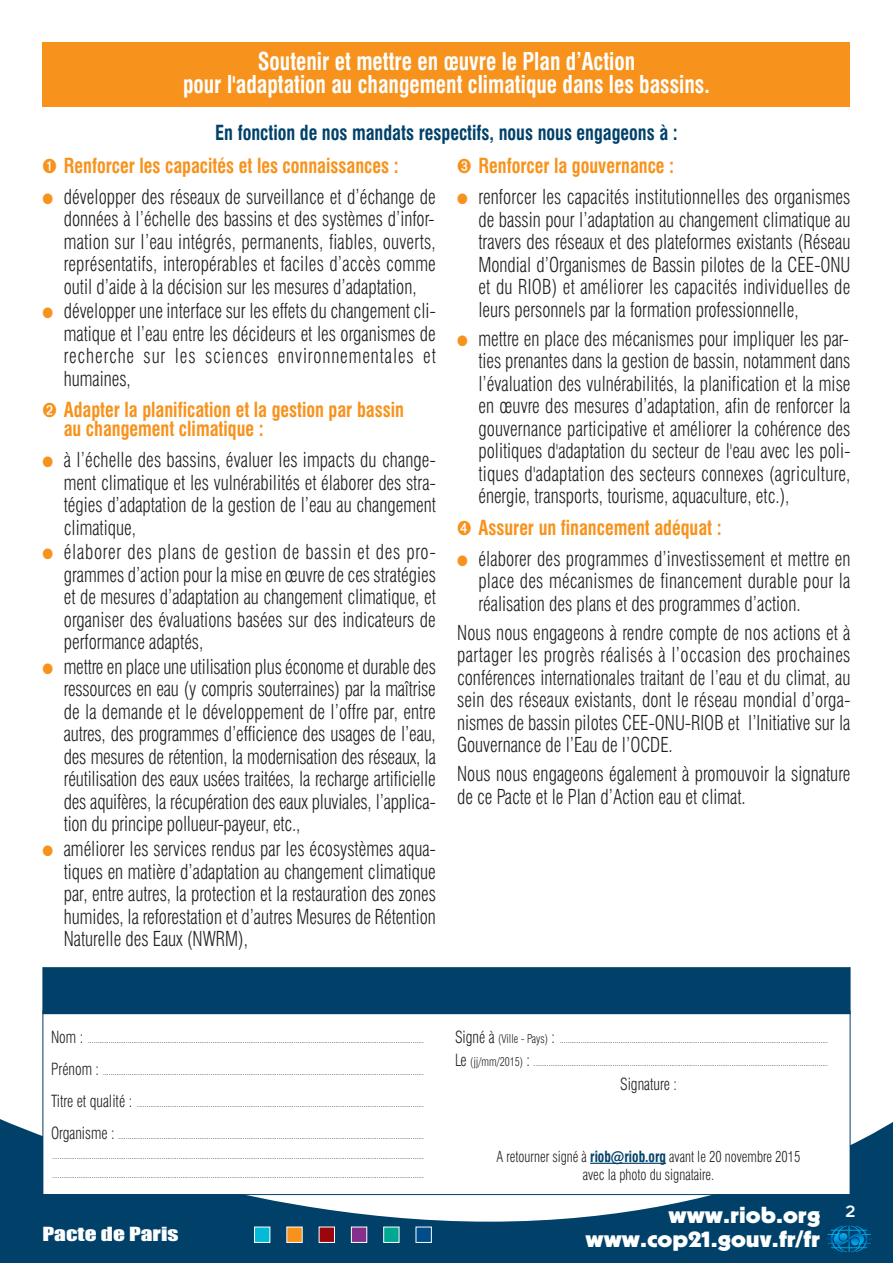
<style>
.page{position:relative;width:893px;height:1263px;background:#fff}
.page>*{position:absolute;margin:0;border:0;box-sizing:border-box;transform-origin:0 0}
.t1{font:700 condensed 24px/22.5px "Swiss 721 BT";color:#fff;text-align:center;scale:.9 1}
.t2{font:900 22.5px "Kabel";color:#fff;scale:1.15 1}
.t3{font:300 condensed 20.25px/22.5px "Swiss 721 BT";color:#231f20;text-align:justify;scale:.9 1}
.t4{font:700 condensed 20.25px/18.8px "Swiss 721 BT";color:#f7931d;scale:.9 1}
.t5{font:700 condensed 20.25px "Swiss 721 BT";color:#014169;scale:.9 1}
.t6{font:18px "Impact";color:#fff;scale:1.3 1}
.t7{font:18px "Insignia";color:#fff}
.t8{font:300 condensed 16.5px "Swiss 721 BT";color:#231f20;scale:.9 1}
.t9{font:300 condensed 15px/18px "Swiss 721 BT";color:#231f20;text-align:center;scale:.9 1}
.t10{font:300 condensed 9px/19.5px "Swiss 721 BT";color:#231f20;text-align:justify;scale:.9 1}
.s1{color:#f7931d}
.s2{font-size:16.5px}
.s3{font-size:12px}
.s4{font-weight:700;color:#014169}
</style>
<div class="page">
<svg style="left:0;top:1113px;width:893px;height:150px;background:#265d7f"></svg>
<svg style="left:826px;top:1225px;width:46px;height:27px"></svg>
<div style="left:43px;top:1011px;width:807px;height:183px;background:#fff"></div>
<div style="left:43px;top:968px;width:807px;height:45px;background:#014169"></div>
<div style="left:43px;top:967px;width:807px;height:47px;border:1px solid #014169"></div>
<div style="left:255px;top:1227px;width:15px;height:15px;background:#03bbd7"></div>
<div style="left:254px;top:1227px;width:16px;height:16px;border:1px solid #fff"></div>
<div style="left:287px;top:1227px;width:15px;height:15px;background:#f7931d"></div>
<div style="left:319px;top:1227px;width:15px;height:15px;background:#9a060b"></div>
<div style="left:319px;top:1227px;width:16px;height:16px;border:1px solid #fff"></div>
<div style="left:352px;top:1227px;width:14px;height:15px;background:#85318c"></div>
<div style="left:351px;top:1227px;width:16px;height:16px;border:1px solid #fff"></div>
<div style="left:384px;top:1227px;width:15px;height:15px;background:#00a894"></div>
<div style="left:383px;top:1227px;width:16px;height:16px;border:1px solid #fff"></div>
<div style="left:416px;top:1227px;width:15px;height:15px;background:#004d8c"></div>
<div style="left:416px;top:1227px;width:16px;height:16px;border:1px solid #fff"></div>
<hr style="left:590px;top:1163px;width:76px;height:1px;background:#014169">
<div style="left:43px;top:43px;width:807px;height:64px;background:#f7931d"></div>
<p class="t1" style="left:183px;top:52px;width:587px">Soutenir et mettre en œuvre le Plan d’Action<br>pour l'adaptation au changement climatique dans les bassins.</p>
<p class="t5" style="left:215px;top:124px;width:515px">En fonction de nos mandats respectifs, nous nous engageons à :</p>
<p class="t4" style="left:43px;top:158px;width:397px">➊ Renforcer les capacités et les connaissances :</p>
<p class="t3" style="left:64px;top:187px;width:415px;text-indent:-21px"><span class="s1">●</span> développer des réseaux de surveillance et d’échange de données à l’échelle des bassins et des systèmes d’infor&shy;mation sur l’eau intégrés, permanents, fiables, ouverts, représentatifs, interopérables et faciles d’accès comme outil d’aide à la décision sur les mesures d’adaptation,</p>
<p class="t3" style="left:64px;top:301px;width:415px;text-indent:-21px"><span class="s1">●</span> développer une interface sur les effets du changement cli&shy;matique et l’eau entre les décideurs et les organismes de recherche sur les sciences environnementales et humaines,</p>
<p class="t4" style="left:64px;top:402px;width:379px;text-indent:-21px">➋ Adapter la planification et la gestion par bassin au changement climatique :</p>
<p class="t3" style="left:64px;top:450px;width:415px;text-indent:-21px"><span class="s1">●</span> à l’échelle des bassins, évaluer les impacts du change&shy;ment climatique et les vulnérabilités et élaborer des stra&shy;tégies d’adaptation de la gestion de l’eau au changement climatique,</p>
<p class="t3" style="left:64px;top:542px;width:415px;text-indent:-21px"><span class="s1">●</span> élaborer des plans de gestion de bassin et des pro&shy;grammes d’action pour la mise en œuvre de ces stratégies et de mesures d’adaptation au changement climatique, et organiser des évaluations basées sur des indicateurs de performance adaptés,</p>
<p class="t3" style="left:64px;top:657px;width:415px;text-indent:-21px"><span class="s1">●</span> mettre en place une utilisation plus économe et durable des ressources en eau (y compris souterraines) par la maîtrise de la demande et le développement de l’offre par, entre autres, des programmes d’efficience des usages de l’eau, des mesures de rétention, la modernisation des réseaux, la réutilisation des eaux usées traitées, la recharge artificielle des aquifères, la récupération des eaux pluviales, l’applica&shy;tion du principe pollueur-payeur, etc.,</p>
<p class="t3" style="left:64px;top:839px;width:415px;text-indent:-21px"><span class="s1">●</span> améliorer les services rendus par les écosystèmes aqua&shy;tiques en matière d’adaptation au changement climatique par, entre autres, la protection et la restauration des zones humides, la reforestation et d’autres Mesures de Rétention Naturelle des Eaux (NWRM),</p>
<p class="t4" style="left:457px;top:158px;width:243px">➌ Renforcer la gouvernance :</p>
<p class="t3" style="left:478px;top:188px;width:415px;text-indent:-21px"><span class="s1">●</span> renforcer les capacités institutionnelles des organismes de bassin pour l’adaptation au changement climatique au travers des réseaux et des plateformes existants (Réseau Mondial d’Organismes de Bassin pilotes de la CEE-ONU et du RIOB) et améliorer les capacités individuelles de leurs personnels par la formation professionnelle,</p>
<p class="t3" style="left:478px;top:329px;width:415px;text-indent:-21px"><span class="s1">●</span> mettre en place des mécanismes pour impliquer les par&shy;ties prenantes dans la gestion de bassin, notamment dans l’évaluation des vulnérabilités, la planification et la mise en œuvre des mesures d’adaptation, afin de renforcer la gouvernance participative et améliorer la cohérence des politiques d'adaptation du secteur de l'eau avec les poli&shy;tiques d'adaptation des secteurs connexes (agriculture, énergie, transports, tourisme, aquaculture, etc.),</p>
<p class="t4" style="left:457px;top:520px;width:295px">➍ Assurer un financement adéquat :</p>
<p class="t3" style="left:478px;top:549px;width:415px;text-indent:-21px"><span class="s1">●</span> élaborer des programmes d’investissement et mettre en place des mécanismes de financement durable pour la réalisation des plans et des programmes d’action.</p>
<p class="t3" style="left:457px;top:623px;width:439px">Nous nous engageons à rendre compte de nos actions et à partager les progrès réalisés à l’occasion des prochaines conférences internationales traitant de l’eau et du climat, au sein des réseaux existants, dont le réseau mondial d’orga&shy;nismes de bassin pilotes CEE-ONU-RIOB et l’Initiative sur la Gouvernance de l’Eau de l’OCDE.</p>
<p class="t3" style="left:457px;top:764px;width:439px">Nous nous engageons également à promouvoir la signature de ce Pacte et le Plan d’Action eau et climat.</p>
<p class="t10" style="left:51px;top:1030px;width:416px"><span class="s2">Nom :</span> ..................................................................................................................................................................................</p>
<p class="t10" style="left:51px;top:1063px;width:416px"><span class="s2">Prénom :</span> ..........................................................................................................................................................................</p>
<p class="t10" style="left:51px;top:1095px;width:416px"><span class="s2">Titre et qualité :</span> ........................................................................................................................................................</p>
<p class="t10" style="left:51px;top:1127px;width:416px"><span class="s2">Organisme :</span> .................................................................................................................................................................. ..................................................................................................................................................................................................... .....................................................................................................................................................................................................</p>
<p class="t6" style="left:43px;top:1225px;width:106px">Pacte de Paris</p>
<p class="t10" style="left:455px;top:1030px;width:416px"><span class="s2">Signé à</span> <span class="s3">(Ville - Pays)</span> <span class="s2">:</span> ..............................................................................................................................................</p>
<p class="t10" style="left:455px;top:1054px;width:416px"><span class="s2">Le</span> <span class="s3">(jj/mm/2015)</span> <span class="s2">:</span> ............................................................................................................................................................</p>
<p class="t8" style="left:620px;top:1078px;width:64px">Signature :</p>
<p class="t9" style="left:497px;top:1148px;width:339px">A retourner signé à <span class="s4">riob@riob.org</span> avant le 20 novembre 2015 avec la photo du signataire.</p>
<p class="t2" style="left:669px;top:1207px;width:134px">www.riob.org</p>
<p class="t7" style="left:845px;top:1206px;width:12px">2</p>
<p class="t2" style="left:586px;top:1231px;width:206px">www.cop21.gouv.fr/fr</p>
</div>
